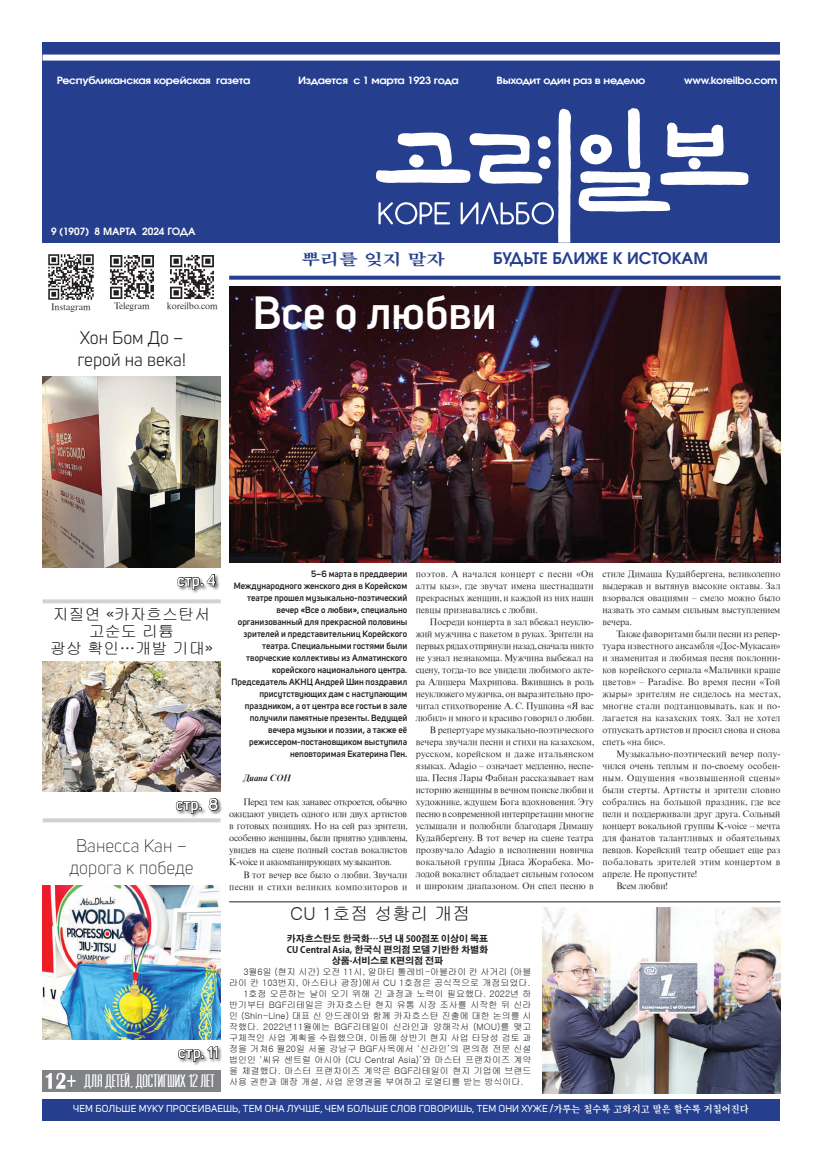
<style>
.page{position:relative;width:823px;height:1163px;background:#fff}
.page>*{position:absolute;margin:0;border:0;box-sizing:border-box;transform-origin:0 0}
.t1{font:700 46px "Uni Sans Trial Semi";color:#fff}
.t2{font:18px/21.6px "Uni Sans Trial Light";color:#231f20;text-align:center}
.t3{font:18px "FE Hero";color:#fff;scale:1.4 1}
.t4{font:18px/21.6px "Uni Sans Trial Book";color:#231f20}
.t5{font:18px "Gulim";color:#231f20}
.t6{font:16px/17px "Gulim";color:#231f20;text-align:center}
.t7{font:700 16px "Evolventa";color:#253f8e}
.t8{font:700 16px "Uni Sans Trial Semi";color:#fff}
.t9{font:16px "Csn Km";color:#253f8e;scale:1.3 1}
.t10{font:700 10px "Evolventa";letter-spacing:-.025em;color:#fff;scale:1.1 1}
.t11{font:10px "Uni Sans Trial Regular";letter-spacing:.01em;color:#fff}
.t12{font:700 10px "Evolventa";color:#fff}
.t13{font:9px/12px "A Timer";color:#231f20;text-align:justify}
.t14{font:700 9px/12px "Uni Sans Trial Semi";color:#231f20;text-align:right}
.t15{font:9px "Gulim";color:#231f20}
.t16{font:9px "A Timer";letter-spacing:.02em;color:#231f20}
.t17{font:700 9px/11px "Adobe Gothic Std";color:#231f20;text-align:center}
.t18{font:9px/12px "A Timer";letter-spacing:.025em;color:#231f20;text-align:right}
.t19{font:9px "A Timer";letter-spacing:.04em;color:#231f20}
.t20{font:9px "A Timer";letter-spacing:.045em;color:#231f20}
.t21{font:italic 700 9px "A Timer";color:#231f20}
.s1{font-family:"Adobe Gothic Std";font-weight:700}
.s2{font-family:"Csn Km"}
</style>
<div class="page">
<img style="left:229px;top:286px;width:551px;height:276px">
<svg style="left:43px;top:599px;width:177px;height:4px"></svg>
<svg style="left:43px;top:818px;width:177px;height:4px"></svg>
<div style="left:43px;top:43px;width:737px;height:200px;background:#253f8e"></div>
<svg style="left:578px;top:108px;width:170px;height:104px"></svg>
<svg style="left:376px;top:109px;width:194px;height:134px"></svg>
<svg style="left:229px;top:275px;width:551px;height:4px;background:#4a5fa1"></svg>
<div style="left:43px;top:55px;width:737px;height:6px;background:#fff"></div>
<div style="left:43px;top:1098px;width:737px;height:22px;background:#253f8e"></div>
<div style="left:43px;top:1070px;width:177px;height:21px;background:#808285"></div>
<svg style="left:46px;top:1072px;width:30px;height:16px"></svg>
<div style="left:177px;top:1045px;width:45px;height:21px;background:#231f20;opacity:.75"></div>
<svg style="left:178px;top:1046px;width:40px;height:15px"></svg>
<img style="left:48px;top:254px;width:46px;height:46px">
<img style="left:170px;top:255px;width:44px;height:44px">
<img style="left:110px;top:255px;width:44px;height:44px">
<div style="left:177px;top:573px;width:43px;height:21px;background:#231f20;opacity:.75"></div>
<svg style="left:177px;top:574px;width:39px;height:15px"></svg>
<div style="left:175px;top:797px;width:48px;height:21px;background:#231f20;opacity:.75"></div>
<svg style="left:176px;top:801px;width:26px;height:12px"></svg>
<svg style="left:208px;top:797px;width:10px;height:13px"></svg>
<hr style="left:229px;top:901px;width:551px;height:1px;background:#231f20">
<img style="left:542px;top:907px;width:238px;height:185px">
<img style="left:43px;top:661px;width:177px;height:130px">
<img style="left:43px;top:377px;width:177px;height:190px">
<img style="left:43px;top:885px;width:177px;height:154px">
<p class="t10" style="left:57px;top:74px;width:177px">Республиканская корейская газета</p>
<p class="t10" style="left:298px;top:74px;width:147px">Издается с 1 марта 1923 года</p>
<p class="t10" style="left:496px;top:74px;width:137px">Выходит один раз в неделю</p>
<p class="t10" style="left:683px;top:74px;width:86px">www.koreilbo.com</p>
<p class="t12" style="left:51px;top:224px;width:146px">9 (1907) 8 МАРТА 2024 ГОДА</p>
<p class="t13" style="left:51px;top:300px;width:41px">Instagram</p>
<p class="t13" style="left:114px;top:300px;width:37px">Telegram</p>
<p class="t13" style="left:167px;top:300px;width:52px">koreilbo.com</p>
<h2 class="t4" style="left:77px;top:327px;width:110px">Хон Бом До – герой на века!</h2>
<h3 class="t9" style="left:301px;top:251px;width:112px">뿌리를 잊지 말자</h3>
<h3 class="t7" style="left:493px;top:248px;width:216px">БУДЬТЕ БЛИЖЕ К ИСТОКАМ</h3>
<h1 class="t1" style="left:252px;top:286px;width:245px">Все о любви</h1>
<h3 class="t8" style="left:177px;top:571px;width:40px">стр. 4</h3>
<h3 class="t6" style="left:50px;top:605px;width:164px">지질연 «카자흐스탄서 고순도 리튬<br>광상 확인…개발 기대»</h3>
<h3 class="t8" style="left:176px;top:795px;width:44px">стр. 8</h3>
<h2 class="t2" style="left:69px;top:834px;width:126px">Ванесса Кан – дорога к победе</h2>
<h3 class="t8" style="left:178px;top:1043px;width:42px">стр. 11</h3>
<h2 class="t3" style="left:84px;top:1072px;width:95px">ДЛЯ ДЕТЕЙ, ДОСТИГШИХ 12 ЛЕТ</h2>
<p class="t14" style="left:231px;top:568px;width:177px">5–6 марта в преддверии<br>Международного женского дня в Корейском театре прошел музыкально-поэтический вечер «Все о любви», специально организованный для прекрасной половины зрителей и представительниц Корейского театра. Специальными гостями были творческие коллективы из Алматинского корейского национального центра.<br>Председатель АКНЦ Андрей Шин поздравил присутствующих дам с наступающим праздником, а от центра все гостьи в зале получили памятные презенты. Ведущей вечера музыки и поэзии, а также её режиссером-постановщиком выступила неповторимая Екатерина Пен.</p>
<p class="t21" style="left:243px;top:773px;width:49px">Диана СОН</p>
<p class="t13" style="left:229px;top:796px;width:180px;text-indent:14px">Перед тем как занавес откроется, обычно ожидают увидеть одного или двух артистов в готовых позициях. Но на сей раз зрители, особенно женщины, были приятно удивлены, увидев на сцене полный состав вокалистов K-voice и аккомпанирующих музыкантов.</p>
<p class="t18" style="left:229px;top:868px;width:179px">В тот вечер все было о любви. Звучали песни и стихи великих композиторов и</p>
<p class="t13" style="left:415px;top:567px;width:179px">поэтов. А начался концерт с песни «Он алты кыз», где звучат имена шестнадцати прекрасных женщин, и каждой из них наши певцы признавались с любви.</p>
<p class="t13" style="left:415px;top:615px;width:180px;text-align:right">Посреди концерта в зал вбежал неуклю&shy;жий мужчина с пакетом в руках. Зрители на первых рядах отпрянули назад, сначала никто не узнал незнакомца. Мужчина выбежал на сцену, тогда-то все увидели любимого акте&shy;ра Алишера Махрипова. Вжившись в роль неуклюжего мужичка, он выразительно про&shy;читал стихотворение А. С. Пушкина «Я вас любил» и много и красиво говорил о любви.<br>В репертуаре музыкально-поэтического вечера звучали песни и стихи на казахском, русском, корейском и даже итальянском языках. Adagio – означает медленно, неспе&shy;ша. Песня Лары Фабиан рассказывает нам историю женщины в вечном поиске любви и художнике, ждущем Бога вдохновения. Эту песню в современной интерпретации многие услышали и полюбили благодаря Димашу Кудайбергену. В тот вечер на сцене театра прозвучало Adagio в исполнении новичка вокальной группы Диаса Жорабека. Мо&shy;лодой вокалист обладает сильным голосом и широким диапазоном. Он спел песню в</p>
<h2 class="t5" style="left:290px;top:904px;width:182px">CU 1호점 성황리 개점</h2>
<p class="t17" style="left:286px;top:932px;width:203px">카자흐스탄도 한국화…5년 내 500점포 이상이 목표<br>CU Central Asia, 한국식 편의점 모델 기반한 차별화 상품.서비스로 K편의점 전파</p>
<p class="t15" style="left:243px;top:966px;width:289px">3월6일 (현지 시간) 오전 11시, 알마티 톨레비-아블라이 칸 사거리 (아블</p>
<p class="t15" style="left:229px;top:977px;width:302px">라이 칸 103번지, 아스타나 광장)에서 CU 1호점은 공식적으로 개점되었다.</p>
<p class="t15" style="left:243px;top:988px;width:289px">1호점 오픈하는 날이 오기 위해 긴 과정과 노력이 필요했다. 2022년 하</p>
<p class="t15" style="left:229px;top:999px;width:304px">반기부터 BGF리테일은 카자흐스탄 현지 유통 시장 조사를 시작한 뒤 신라</p>
<p class="t15" style="left:229px;top:1010px;width:304px">인 (Shin-Line) 대표 신 안드레이와 함께 카자흐스탄 진출에 대한 논의를 시</p>
<p class="t15" style="left:229px;top:1021px;width:304px">작했다. 2022년11월에는 BGF리테일이 신라인과 양해각서 (MOU)를 맺고</p>
<p class="t15" style="left:229px;top:1032px;width:304px">구체적인 사업 계획을 수립했으며, 이듬해 상반기 현지 사업 타당성 검토 과</p>
<p class="t15" style="left:229px;top:1043px;width:304px">정을 거쳐6 월20일 서울 강남구 BGF사옥에서 ‘신라인’의 편의점 전문 신설</p>
<p class="t15" style="left:229px;top:1054px;width:304px">법인인 ‘씨유 센트럴 아시아 (CU Central Asia)’와 마스터 프랜차이즈 계약</p>
<p class="t15" style="left:229px;top:1065px;width:304px">을 체결했다. 마스터 프랜차이즈 계약은 BGF리테일이 현지 기업에 브랜드</p>
<p class="t15" style="left:229px;top:1076px;width:295px">사용 권한과 매장 개설, 사업 운영권을 부여하고 로열티를 받는 방식이다.</p>
<p class="t13" style="left:602px;top:567px;width:179px">стиле Димаша Кудайбергена, великолепно выдержав и вытянув высокие октавы. Зал взорвался овациями – смело можно было назвать это самым сильным выступлением вечера.</p>
<p class="t13" style="left:602px;top:627px;width:180px;text-indent:14px">Также фаворитами были песни из репер&shy;туара известного ансамбля «Дос-Мукасан» и знаменитая и любимая песня поклонни&shy;ков корейского сериала «Мальчики краше цветов» – Paradise. Во время песни «Той жыры» зрителям не сиделось на местах, многие стали подтанцовывать, как и по&shy;лагается на казахских тоях. Зал не хотел отпускать артистов и просил снова и снова спеть «на бис».</p>
<p class="t13" style="left:616px;top:747px;width:165px">Музыкально-поэтический вечер полу-</p>
<p class="t13" style="left:602px;top:759px;width:179px">чился очень теплым и по-своему особен-</p>
<p class="t20" style="left:602px;top:772px;width:179px">ным. Ощущения «возвышенной сцены»</p>
<p class="t16" style="left:602px;top:784px;width:179px">были стерты. Артисты и зрители словно</p>
<p class="t16" style="left:602px;top:796px;width:179px">собрались на большой праздник, где все</p>
<p class="t13" style="left:602px;top:807px;width:179px">пели и поддерживали друг друга. Сольный</p>
<p class="t13" style="left:602px;top:819px;width:179px">концерт вокальной группы K-voice – мечта</p>
<p class="t13" style="left:602px;top:831px;width:179px">для фанатов талантливых и обаятельных</p>
<p class="t13" style="left:602px;top:843px;width:179px">певцов. Корейский театр обещает еще раз</p>
<p class="t19" style="left:602px;top:856px;width:179px">побаловать зрителей этим концертом в</p>
<p class="t13" style="left:602px;top:867px;width:96px">апреле. Не пропустите!</p>
<p class="t13" style="left:616px;top:879px;width:53px">Всем любви!</p>
<p class="t11" style="left:73px;top:1102px;width:676px">ЧЕМ БОЛЬШЕ МУКУ ПРОСЕИВАЕШЬ, ТЕМ ОНА ЛУЧШЕ, ЧЕМ БОЛЬШЕ СЛОВ ГОВОРИШЬ, ТЕМ ОНИ ХУЖЕ <span class="s1">/</span><span class="s2">가루는 칠수록 고와지고 말은 할수록 거칠어진다</span></p>
</div>
